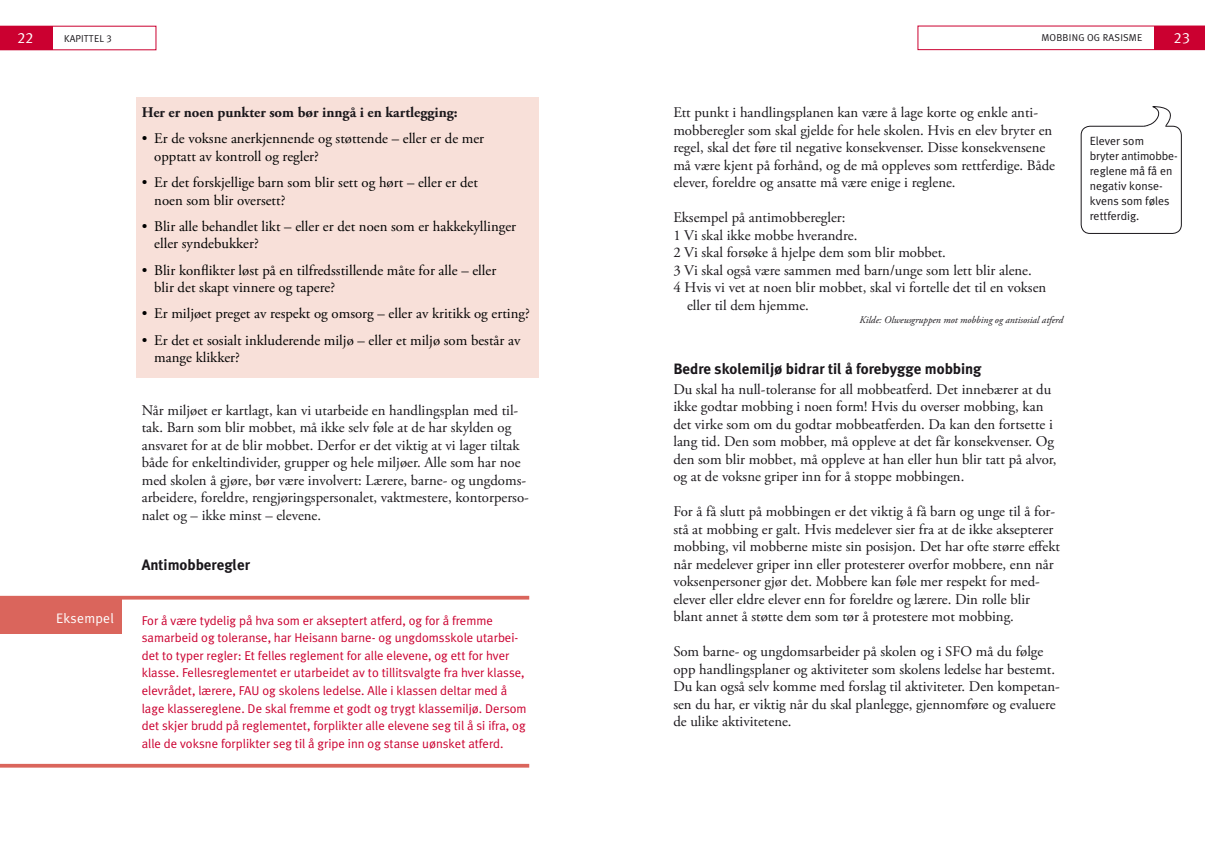
<style>
.page{position:relative;width:1205px;height:851px;background:#fff}
.page>*{position:absolute;margin:0;border:0;box-sizing:border-box;transform-origin:0 0}
.t1{font:700 15px "Meta Plus";color:#1a171b}
.t2{font:15px "Meta Plus Normal Caps";color:#fff}
.t3{font:14.75px/17.5px "Adobe Garamond Pro";color:#1a171b}
.t4{font:14.75px/17.5px "Adobe Garamond Pro";color:#000}
.t5{font:700 14.75px "Adobe Garamond Pro";color:#1a171b}
.t6{font:13.75px "Meta Plus Normal";letter-spacing:.02em;color:#fff}
.t7{font:12.75px/17.5px "Meta Plus Normal";color:#cb0030}
.t8{font:11.88px/15px "Meta Plus Normal";color:#1a171b}
.t9{font:italic 10px "Adobe Garamond Pro";color:#1a171b}
.t10{font:10px "Meta Plus Normal Caps";letter-spacing:.015em;color:#1a171b}
.t11{font:10px "Meta Plus Normal";letter-spacing:.01em;color:#1a171b}
.s1{font-family:"Meta Plus Normal Caps"}
</style>
<div class="page">
<svg style="left:53px;top:26px;width:103px;height:24px"></svg>
<div style="left:0;top:26px;width:53px;height:24px;background:#cb0030"></div>
<svg style="left:918px;top:26px;width:236px;height:24px"></svg>
<div style="left:1154px;top:26px;width:51px;height:24px;background:#cb0030"></div>
<div style="left:136px;top:97px;width:403px;height:280px;background:#f8e0d9"></div>
<div style="left:1081px;top:126px;width:100px;height:107px;border:1px solid #1a171b;border-radius:9px"></div>
<svg style="left:1141px;top:106px;width:38px;height:22px"></svg>
<div style="left:0;top:596px;width:122px;height:37px;background:#da655c"></div>
<svg style="left:0;top:595px;width:529px;height:4px;fill:#da655c"></svg>
<svg style="left:0;top:763px;width:529px;height:4px;background:#e2867f"></svg>
<p class="t2" style="left:17px;top:29px;width:18px">22</p>
<p class="t11" style="left:64px;top:32px;width:49px">Kapittel <span class="s1">3</span></p>
<p class="t10" style="left:1041px;top:32px;width:102px">MOBBING OG RASISME</p>
<p class="t2" style="left:1174px;top:29px;width:18px">23</p>
<p class="t6" style="left:56px;top:610px;width:59px">Eksempel</p>
<p class="t5" style="left:142px;top:104px;width:317px">Her er noen punkter som bør inngå i en kartlegging:</p>
<p class="t4" style="left:154px;top:130px;width:331px">Er de voksne anerkjennende og støttende – eller er de mer opptatt av kontroll og regler?</p>
<p class="t4" style="left:154px;top:174px;width:325px">Er det forskjellige barn som blir sett og hørt – eller er det noen som blir oversett?</p>
<p class="t4" style="left:154px;top:218px;width:363px">Blir alle behandlet likt – eller er det noen som er hakkekyllinger eller syndebukker?</p>
<p class="t4" style="left:154px;top:262px;width:343px">Blir konflikter løst på en tilfredsstillende måte for alle – eller blir det skapt vinnere og tapere?</p>
<p class="t4" style="left:154px;top:301px;width:377px;line-height:26.2px">Er miljøet preget av respekt og omsorg – eller av kritikk og erting?<br>Er det et sosialt inkluderende miljø – eller et miljø som består av</p>
<p class="t4" style="left:154px;top:349px;width:87px">mange klikker?</p>
<p class="t3" style="left:142px;top:402px;width:389px">Når miljøet er kartlagt, kan vi utarbeide en handlingsplan med til&shy;tak. Barn som blir mobbet, må ikke selv føle at de har skylden og ansvaret for at de blir mobbet. Derfor er det viktig at vi lager tiltak både for enkeltindivider, grupper og hele miljøer. Alle som har noe med skolen å gjøre, bør være involvert: Lærere, barne- og ungdoms&shy;arbeidere, foreldre, rengjøringspersonalet, vaktmestere, kontorperso&shy;nalet og – ikke minst – elevene.</p>
<p class="t1" style="left:142px;top:556px;width:110px">Antimobberegler</p>
<p class="t4" style="left:142px;top:130px;width:7px">•</p>
<p class="t4" style="left:142px;top:174px;width:7px">•</p>
<p class="t4" style="left:142px;top:218px;width:7px">•</p>
<p class="t4" style="left:142px;top:262px;width:7px">•</p>
<p class="t4" style="left:142px;top:301px;width:7px;line-height:26.2px">• •</p>
<p class="t7" style="left:142px;top:611px;width:386px">For å være tydelig på hva som er akseptert atferd, og for å fremme samarbeid og toleranse, har Heisann barne- og ungdomsskole utarbei&shy;det to typer regler: Et felles reglement for alle elevene, og ett for hver klasse. Fellesreglementet er utarbeidet av to tillitsvalgte fra hver klasse, elevrådet, lærere, FAU og skolens ledelse. Alle i klassen deltar med å lage klassereglene. De skal fremme et godt og trygt klassemiljø. Dersom det skjer brudd på reglementet, forplikter alle elevene seg til å si ifra, og alle de voksne forplikter seg til å gripe inn og stanse uønsket atferd.</p>
<p class="t3" style="left:673px;top:104px;width:383px">Ett punkt i handlingsplanen kan være å lage korte og enkle anti&shy;mobberegler som skal gjelde for hele skolen. Hvis en elev bryter en regel, skal det føre til negative konsekvenser. Disse konsekvensene må være kjent på forhånd, og de må oppleves som rettferdige. Både elever, foreldre og ansatte må være enige i reglene.</p>
<p class="t3" style="left:673px;top:209px;width:174px">Eksempel på antimobberegler:</p>
<p class="t3" style="left:673px;top:227px;width:186px">1 Vi skal ikke mobbe hverandre.</p>
<p class="t3" style="left:673px;top:244px;width:274px">2 Vi skal forsøke å hjelpe dem som blir mobbet.</p>
<p class="t3" style="left:673px;top:262px;width:360px">3 Vi skal også være sammen med barn/unge som lett blir alene.</p>
<p class="t3" style="left:673px;top:279px;width:374px">4 Hvis vi vet at noen blir mobbet, skal vi fortelle det til en voksen</p>
<p class="t3" style="left:687px;top:297px;width:123px">eller til dem hjemme.</p>
<p class="t9" style="left:859px;top:314px;width:205px">Kilde: Olweusgruppen mot mobbing og antisosial atferd</p>
<p class="t1" style="left:673px;top:359px;width:310px">Bedre skolemiljø bidrar til å forebygge mobbing</p>
<p class="t3" style="left:673px;top:380px;width:385px">Du skal ha null-toleranse for all mobbeatferd. Det innebærer at du ikke godtar mobbing i noen form! Hvis du overser mobbing, kan det virke som om du godtar mobbeatferden. Da kan den fortsette i lang tid. Den som mobber, må oppleve at det får konsekvenser. Og den som blir mobbet, må oppleve at han eller hun blir tatt på alvor, og at de voksne griper inn for å stoppe mobbingen.</p>
<p class="t3" style="left:673px;top:503px;width:388px">For å få slutt på mobbingen er det viktig å få barn og unge til å for&shy;stå at mobbing er galt. Hvis medelever sier fra at de ikke aksepterer mobbing, vil mobberne miste sin posisjon. Det har ofte større effekt når medelever griper inn eller protesterer overfor mobbere, enn når voksenpersoner gjør det. Mobbere kan føle mer respekt for med&shy;elever eller eldre elever enn for foreldre og lærere. Din rolle blir blant annet å støtte dem som tør å protestere mot mobbing.</p>
<p class="t3" style="left:673px;top:643px;width:388px">Som barne- og ungdomsarbeider på skolen og i SFO må du følge opp handlingsplaner og aktiviteter som skolens ledelse har bestemt.<br>Du kan også selv komme med forslag til aktiviteter. Den kompetan&shy;sen du har, er viktig når du skal planlegge, gjennomføre og evaluere de ulike aktivitetene.</p>
<p class="t8" style="left:1090px;top:133px;width:89px">Elever som<br>bryter antimobbe&shy;reglene må få en negativ konse&shy;kvens som føles rettferdig.</p>
</div>
